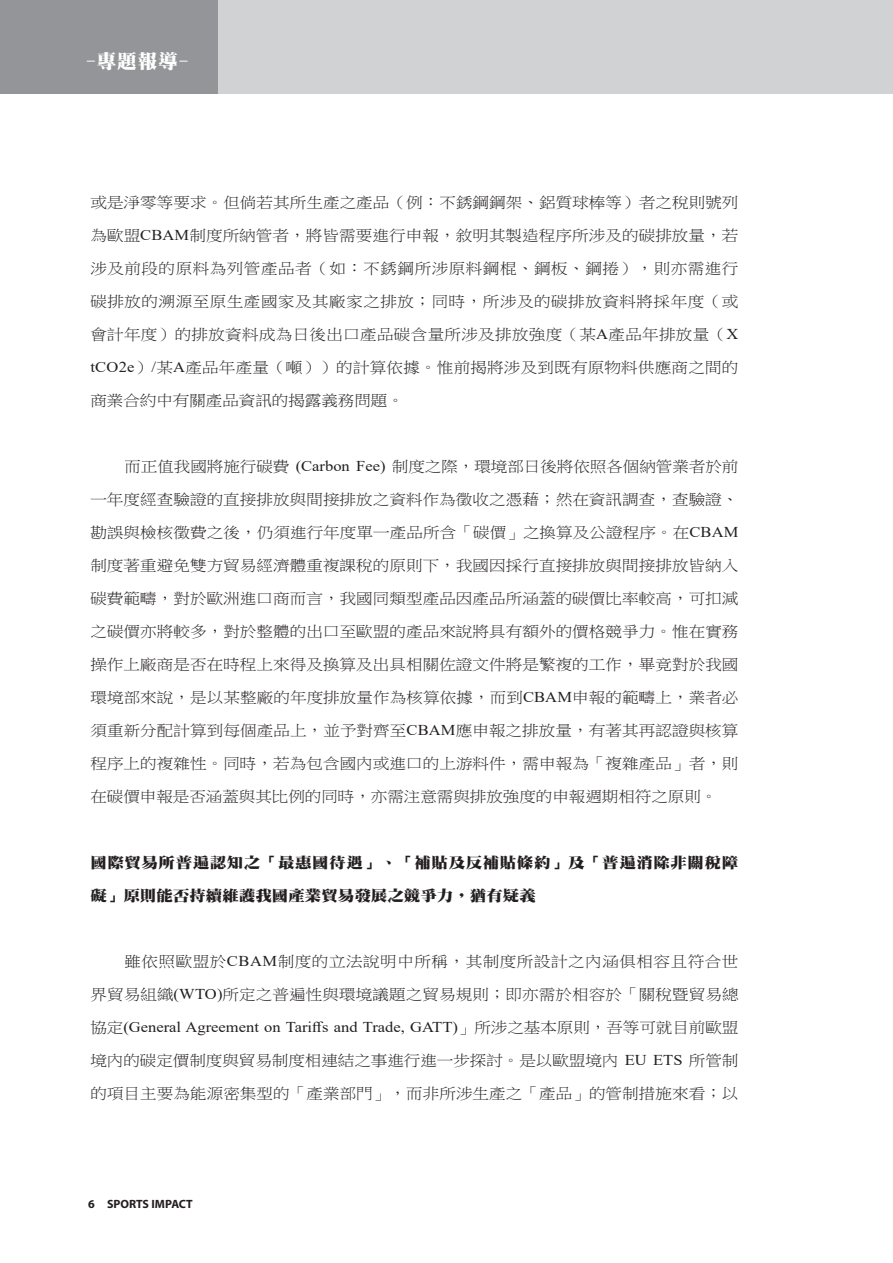
<style>
.page{position:relative;width:893px;height:1263px;background:#fff}
.page>*{position:absolute;margin:0;border:0;box-sizing:border-box;transform-origin:0 0}
.t1{font:19.5px "DF Ming W12 WIN BF";color:#fff}
.t2{font:15px/33px "Ming Li U";letter-spacing:.005em;color:#231f20;scale:1.1 1}
.t3{font:15px "Ming Li U";letter-spacing:.035em;color:#231f20;scale:1.1 1}
.t4{font:15px "Times New Roman";color:#231f20;scale:1.1 1}
.t5{font:15px "DF Ming W12 WIN BF";letter-spacing:.035em;color:#231f20;scale:1.1 1}
.t6{font:15px "DF Ming W12 WIN BF";color:#231f20;scale:1.1 1}
.t7{font:700 12px "Myriad Pro";color:#231f20}
.s1{font-family:"DF Hei Lt HK BF"}
.s2{font-family:"P Ming Li U"}
.s3{font-family:"Times New Roman"}
.s4{font-family:"Ming Li U"}
</style>
<div class="page">
<div style="left:0;top:0;width:227px;height:94px;background:#939598"></div>
<div style="left:219px;top:0;width:674px;height:94px;background:#d1d2d4"></div>
<h1 class="t1" style="left:86px;top:52px;width:104px"><span class="s1">-</span>專題報導<span class="s1">-</span></h1>
<p class="t2" style="left:90px;top:186px;width:591px">或是淨零等要求<span class="s2">。</span>但倘若其所生產之產品<span class="s2">（</span>例<span class="s2">：</span>不銹鋼鋼架<span class="s2">、</span>鋁質球棒等<span class="s2">）</span>者之稅則號列</p>
<p class="t2" style="left:90px;top:219px;width:591px">為歐盟<span class="s3">CBAM</span>制度所納管者<span class="s2">，</span>將皆需要進行申報<span class="s2">，</span>敘明其製造程序所涉及的碳排放量<span class="s2">，</span>若</p>
<p class="t3" style="left:90px;top:261px;width:591px">涉及前段的原料為列管產品者<span class="s2">（</span>如<span class="s2">：</span>不銹鋼所涉原料鋼棍<span class="s2">、</span>鋼板<span class="s2">、</span>鋼捲<span class="s2">），</span>則亦需進行</p>
<p class="t3" style="left:90px;top:294px;width:591px">碳排放的溯源至原生產國家及其廠家之排放<span class="s2">；</span>同時<span class="s2">，</span>所涉及的碳排放資料將採年度<span class="s2">（</span>或</p>
<p class="t2" style="left:90px;top:318px;width:591px">會計年度<span class="s2">）</span>的排放資料成為日後出口產品碳含量所涉及排放強度<span class="s2">（</span>某<span class="s3">A</span>產品年排放量<span class="s2">（</span><span class="s3">X</span></p>
<p class="t2" style="left:90px;top:351px;width:591px"><span class="s3">tCO2e</span><span class="s2">）</span><span class="s3">/</span>某<span class="s3">A</span>產品年產量<span class="s2">（</span>噸<span class="s2">））</span>的計算依據<span class="s2">。</span>惟前揭將涉及到既有原物料供應商之間的</p>
<p class="t2" style="left:90px;top:384px;width:286px">商業合約中有關產品資訊的揭露義務問題<span class="s2">。</span></p>
<p class="t2" style="left:124px;top:450px;width:560px">而正值我國將施行碳費 <span class="s3">(Carbon Fee)</span> 制度之際<span class="s2">，</span>環境部日後將依照各個納管業者於前</p>
<p class="t2" style="left:90px;top:483px;width:591px">一年度經查驗證的直接排放與間接排放之資料作為徵收之憑藉<span class="s2">；</span>然在資訊調查<span class="s2">，</span>查驗證<span class="s2">、</span></p>
<p class="t2" style="left:90px;top:516px;width:591px">勘誤與檢核徵費之後<span class="s2">，</span>仍須進行年度單一產品所含<span class="s2">「</span>碳價<span class="s2">」</span>之換算及公證程序<span class="s2">。</span>在<span class="s3">CBAM</span></p>
<p class="t2" style="left:90px;top:549px;width:591px">制度著重避免雙方貿易經濟體重複課稅的原則下<span class="s2">，</span>我國因採行直接排放與間接排放皆納入</p>
<p class="t2" style="left:90px;top:582px;width:591px">碳費範疇<span class="s2">，</span>對於歐洲進口商而言<span class="s2">，</span>我國同類型產品因產品所涵蓋的碳價比率較高<span class="s2">，</span>可扣減</p>
<p class="t2" style="left:90px;top:615px;width:591px">之碳價亦將較多<span class="s2">，</span>對於整體的出口至歐盟的產品來說將具有額外的價格競爭力<span class="s2">。</span>惟在實務</p>
<p class="t2" style="left:90px;top:648px;width:591px">操作上廠商是否在時程上來得及換算及出具相關佐證文件將是繁複的工作<span class="s2">，</span>畢竟對於我國環境部來說<span class="s2">，</span>是以某整廠的年度排放量作為核算依據<span class="s2">，</span>而到<span class="s3">CBAM</span>申報的範疇上<span class="s2">，</span>業者必</p>
<p class="t2" style="left:90px;top:714px;width:591px">須重新分配計算到每個產品上<span class="s2">，</span>並予對齊至<span class="s3">CBAM</span>應申報之排放量<span class="s2">，</span>有著其再認證與核算</p>
<p class="t2" style="left:90px;top:747px;width:591px">程序上的複雜性<span class="s2">。</span>同時<span class="s2">，</span>若為包含國內或進口的上游料件<span class="s2">，</span>需申報為<span class="s2">「</span>複雜產品<span class="s2">」</span>者<span class="s2">，</span>則</p>
<p class="t2" style="left:90px;top:780px;width:571px">在碳價申報是否涵蓋與其比例的同時<span class="s2">，</span>亦需注意需與排放強度的申報週期相符之原則<span class="s2">。</span></p>
<p class="t5" style="left:90px;top:855px;width:590px">國際貿易所普遍認知之「最惠國待遇」、「補貼及反補貼條約」及「普遍消除非關稅障</p>
<p class="t6" style="left:90px;top:888px;width:406px">礙」原則能否持續維護我國產業貿易發展之競爭力，猶有疑義</p>
<p class="t3" style="left:124px;top:954px;width:560px">雖依照歐盟於<span class="s3">CBAM</span>制度的立法說明中所稱<span class="s2">，</span>其制度所設計之內涵俱相容且符合世</p>
<p class="t2" style="left:90px;top:978px;width:591px">界貿易組織<span class="s3">(WTO)</span>所定之普遍性與環境議題之貿易規則<span class="s2">；</span>即亦需於相容於<span class="s2">「</span>關稅暨貿易總</p>
<p class="t4" style="left:90px;top:1016px;width:591px"><span class="s4">協定</span>(General Agreement on Tariffs and Trade, GATT)<span class="s2">」</span><span class="s4">所涉之基本原則</span><span class="s2">，</span><span class="s4">吾等可就目前歐盟</span></p>
<p class="t2" style="left:90px;top:1044px;width:591px">境內的碳定價制度與貿易制度相連結之事進行進一步探討<span class="s2">。</span>是以歐盟境內 <span class="s3">EU ETS</span> 所管制</p>
<p class="t2" style="left:90px;top:1077px;width:591px">的項目主要為能源密集型的<span class="s2">「</span>產業部門<span class="s2">」，</span>而非所涉生產之<span class="s2">「</span>產品<span class="s2">」</span>的管制措施來看<span class="s2">；</span>以</p>
<p class="t7" style="left:88px;top:1196px;width:106px">6 SPORTS IMPACT</p>
</div>
